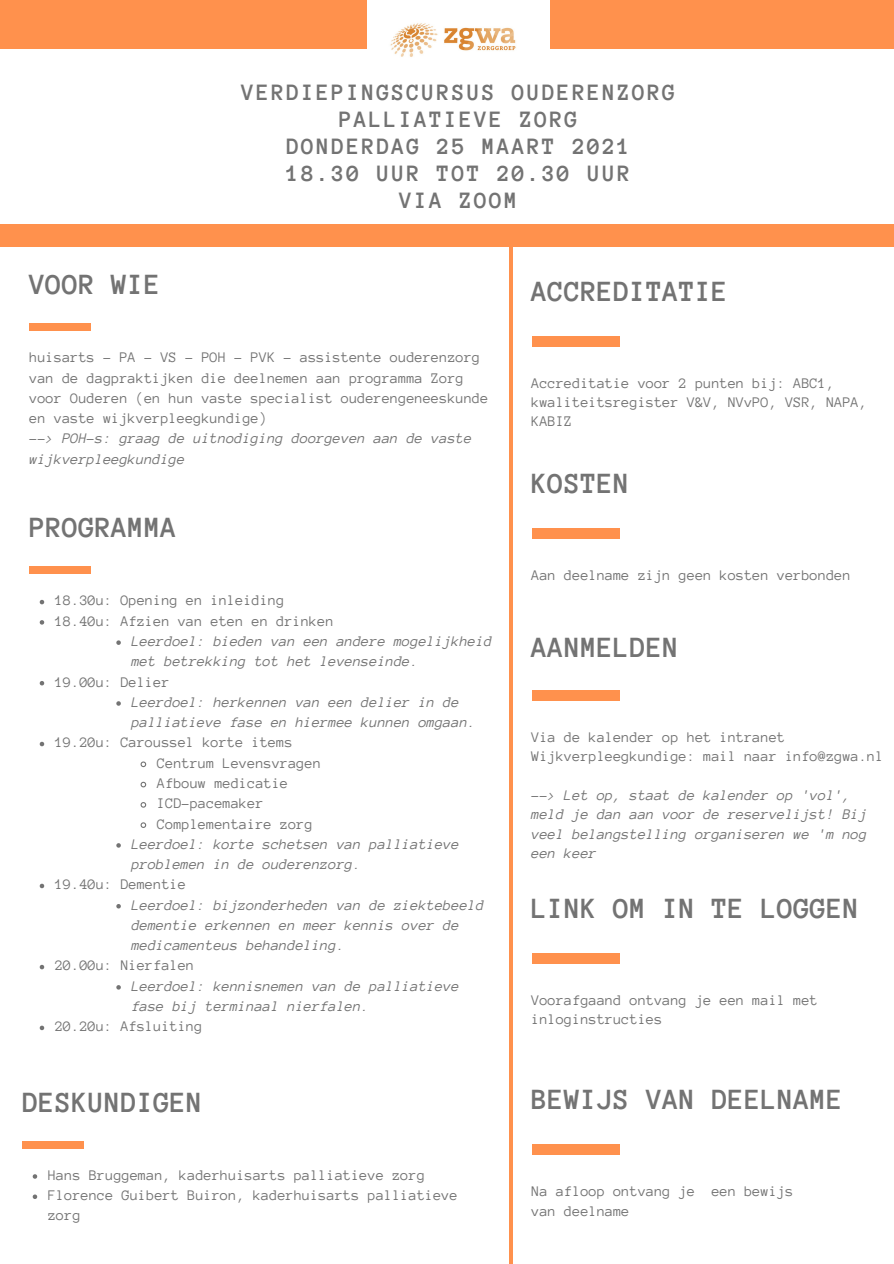
<style>
.page{position:relative;width:894px;height:1264px;background:#fff}
.page>*{position:absolute;margin:0;border:0;box-sizing:border-box;transform-origin:0 0}
.t1{font:700 30px "Anonymous Pro";color:#737373}
.t2{font:700 24px "Anonymous Pro";letter-spacing:.08em;color:#737373}
.t3{font:15px/20.2px "Anonymous Pro";color:#737373}
.t4{font:italic 15px/20.2px "Anonymous Pro";color:#737373}
</style>
<div class="page">
<div style="left:0;top:0;width:893px;height:48px;background:#ff914d"></div>
<div style="left:0;top:224px;width:893px;height:22px;background:#ff914d"></div>
<div style="left:30px;top:323px;width:61px;height:8px;background:#ff914d"></div>
<div style="left:531px;top:336px;width:88px;height:11px;background:#ff914d"></div>
<img style="left:367px;top:0;width:182px;height:57px">
<hr style="left:509px;top:244px;width:4px;height:1019px;background:#ff914d">
<div style="left:531px;top:528px;width:88px;height:10px;background:#ff914d"></div>
<div style="left:531px;top:690px;width:88px;height:11px;background:#ff914d"></div>
<div style="left:531px;top:1144px;width:88px;height:11px;background:#ff914d"></div>
<svg style="left:33px;top:1174px;width:4px;height:4px"></svg>
<svg style="left:33px;top:1194px;width:4px;height:4px"></svg>
<div style="left:23px;top:1141px;width:61px;height:7px;background:#ff914d"></div>
<svg style="left:40px;top:600px;width:4px;height:4px"></svg>
<svg style="left:40px;top:620px;width:4px;height:4px"></svg>
<svg style="left:116px;top:640px;width:5px;height:5px"></svg>
<svg style="left:40px;top:681px;width:4px;height:4px"></svg>
<svg style="left:116px;top:701px;width:5px;height:4px"></svg>
<svg style="left:40px;top:741px;width:4px;height:5px"></svg>
<svg style="left:140px;top:761px;width:7px;height:7px"></svg>
<svg style="left:140px;top:781px;width:7px;height:7px"></svg>
<svg style="left:140px;top:802px;width:7px;height:6px"></svg>
<svg style="left:140px;top:822px;width:7px;height:6px"></svg>
<svg style="left:116px;top:843px;width:5px;height:4px"></svg>
<svg style="left:40px;top:883px;width:4px;height:5px"></svg>
<svg style="left:116px;top:904px;width:5px;height:4px"></svg>
<svg style="left:40px;top:964px;width:4px;height:5px"></svg>
<svg style="left:116px;top:985px;width:5px;height:4px"></svg>
<svg style="left:40px;top:1025px;width:4px;height:5px"></svg>
<div style="left:30px;top:566px;width:61px;height:8px;background:#ff914d"></div>
<div style="left:531px;top:953px;width:88px;height:10px;background:#ff914d"></div>
<p class="t1" style="left:30px;top:269px;width:133px">VOOR WIE</p>
<p class="t2" style="left:241px;top:80px;width:435px">VERDIEPINGSCURSUS OUDERENZORG</p>
<p class="t2" style="left:339px;top:107px;width:240px">PALLIATIEVE ZORG</p>
<p class="t2" style="left:286px;top:134px;width:345px">DONDERDAG 25 MAART 2021</p>
<p class="t2" style="left:286px;top:161px;width:345px">18.30 UUR TOT 20.30 UUR</p>
<p class="t2" style="left:399px;top:188px;width:120px">VIA ZOOM</p>
<p class="t1" style="left:531px;top:276px;width:198px">ACCREDITATIE</p>
<p class="t3" style="left:30px;top:347px;width:460px">huisarts - PA - VS - POH - PVK - assistente ouderenzorg van de dagpraktijken die deelnemen aan programma Zorg voor Ouderen (en hun vaste specialist ouderengeneeskunde en vaste wijkverpleegkundige)</p>
<p class="t4" style="left:30px;top:428px;width:444px">--&gt; POH-s: graag de uitnodiging doorgeven aan de vaste wijkverpleegkundige</p>
<p class="t1" style="left:30px;top:513px;width:149px">PROGRAMMA</p>
<p class="t3" style="left:55px;top:590px;width:231px">18.30u: Opening en inleiding</p>
<p class="t3" style="left:55px;top:611px;width:280px">18.40u: Afzien van eten en drinken</p>
<p class="t4" style="left:132px;top:631px;width:362px">Leerdoel: bieden van een andere mogelijkheid met betrekking tot het levenseinde.</p>
<p class="t3" style="left:55px;top:671px;width:116px">19.00u: Delier</p>
<p class="t4" style="left:132px;top:692px;width:346px">Leerdoel: herkennen van een delier in de palliatieve fase en hiermee kunnen omgaan.</p>
<p class="t3" style="left:55px;top:732px;width:239px">19.20u: Caroussel korte items</p>
<p class="t3" style="left:157px;top:752px;width:165px">Centrum Levensvragen</p>
<p class="t3" style="left:157px;top:773px;width:133px">Afbouw medicatie</p>
<p class="t3" style="left:157px;top:793px;width:108px">ICD-pacemaker</p>
<p class="t3" style="left:157px;top:813px;width:157px">Complementaire zorg</p>
<p class="t4" style="left:132px;top:834px;width:329px">Leerdoel: korte schetsen van palliatieve problemen in de ouderenzorg.</p>
<p class="t3" style="left:55px;top:874px;width:133px">19.40u: Dementie</p>
<p class="t4" style="left:132px;top:894px;width:354px">Leerdoel: bijzonderheden van de ziektebeeld dementie erkennen en meer kennis over de medicamenteus behandeling.</p>
<p class="t3" style="left:55px;top:955px;width:141px">20.00u: Nierfalen</p>
<p class="t4" style="left:132px;top:975px;width:329px">Leerdoel: kennisnemen van de palliatieve fase bij terminaal nierfalen.</p>
<p class="t3" style="left:55px;top:1016px;width:149px">20.20u: Afsluiting</p>
<p class="t1" style="left:23px;top:1087px;width:182px">DESKUNDIGEN</p>
<p class="t3" style="left:48px;top:1164px;width:378px">Hans Bruggeman, kaderhuisarts palliatieve zorg</p>
<p class="t3" style="left:48px;top:1185px;width:411px">Florence Guibert Buiron, kaderhuisarts palliatieve zorg</p>
<p class="t3" style="left:531px;top:373px;width:304px">Accreditatie voor 2 punten bij: ABC1,</p>
<p class="t3" style="left:531px;top:392px;width:337px">kwaliteitsregister V&amp;V, NVvPO, VSR, NAPA,</p>
<p class="t3" style="left:531px;top:411px;width:42px">KABIZ</p>
<p class="t1" style="left:531px;top:468px;width:100px">KOSTEN</p>
<p class="t3" style="left:531px;top:565px;width:321px">Aan deelname zijn geen kosten verbonden</p>
<p class="t1" style="left:531px;top:632px;width:149px">AANMELDEN</p>
<p class="t3" style="left:531px;top:727px;width:255px">Via de kalender op het intranet</p>
<p class="t3" style="left:531px;top:746px;width:353px">Wijkverpleegkundige: mail naar info@zgwa.nl</p>
<p class="t4" style="left:531px;top:785px;width:321px">--&gt; Let op, staat de kalender op 'vol',</p>
<p class="t4" style="left:531px;top:804px;width:337px">meld je dan aan voor de reservelijst! Bij</p>
<p class="t4" style="left:531px;top:823px;width:337px">veel belangstelling organiseren we 'm nog</p>
<p class="t4" style="left:531px;top:842px;width:67px">een keer</p>
<p class="t1" style="left:531px;top:893px;width:329px">LINK OM IN TE LOGGEN</p>
<p class="t3" style="left:531px;top:989px;width:288px">Voorafgaand ontvang je een mail met</p>
<p class="t3" style="left:531px;top:1009px;width:132px">inloginstructies</p>
<p class="t1" style="left:531px;top:1084px;width:313px">BEWIJS VAN DEELNAME</p>
<p class="t3" style="left:531px;top:1181px;width:263px">Na afloop ontvang je een bewijs</p>
<p class="t3" style="left:531px;top:1200px;width:100px">van deelname</p>
</div>
